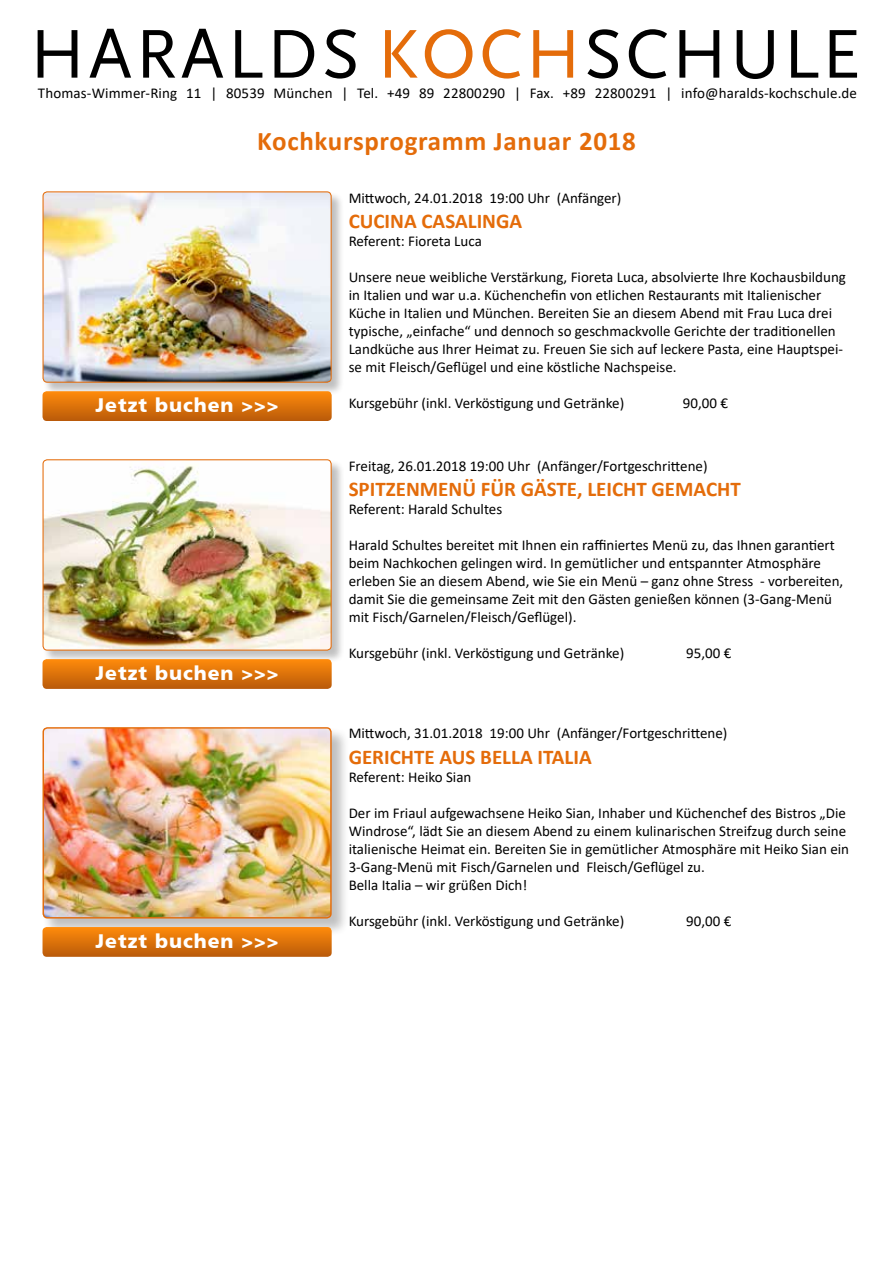
<style>
.page{position:relative;width:893px;height:1263px;background:#fff}
.page>*{position:absolute;margin:0;border:0;box-sizing:border-box;transform-origin:0 0}
.t1{font:72px "Scala Sans";letter-spacing:.04em;color:#000}
.t2{font:700 27px "Calibri";letter-spacing:.025em;color:#e46c0a}
.t3{font:700 21px "Calibri";color:#e46c0a}
.t4{font:900 19.5px "Frutiger";letter-spacing:.05em;color:#fff}
.t5{font:15px/18px "Calibri";color:#000}
.s1{color:#e46c0a}
</style>
<div class="page">
<div style="left:43px;top:191px;width:301px;height:204px;background:#000;opacity:.25"></div>
<img style="left:43px;top:192px;width:287px;height:190px">
<div style="left:43px;top:191px;width:289px;height:192px;border:1px solid #e46c0a;border-radius:4px"></div>
<div style="left:43px;top:459px;width:301px;height:204px;background:#000;opacity:.25"></div>
<img style="left:43px;top:460px;width:287px;height:190px">
<div style="left:43px;top:459px;width:289px;height:192px;border:1px solid #e46c0a;border-radius:4px"></div>
<svg style="left:43px;top:391px;width:289px;height:30px;background:#dc730c"></svg>
<svg style="left:43px;top:659px;width:289px;height:30px;background:#dc730c"></svg>
<div style="left:42px;top:727px;width:307px;height:209px;background:#000;opacity:.25"></div>
<img style="left:43px;top:728px;width:288px;height:190px">
<div style="left:43px;top:727px;width:289px;height:191px;border:1px solid #e46c0a;border-radius:4px"></div>
<svg style="left:43px;top:927px;width:289px;height:30px;background:#dc730c"></svg>
<h1 class="t1" style="left:30px;top:15px;width:832px">HARALDS <span class="s1">KOCH</span>SCHULE</h1>
<p class="t5" style="left:38px;top:84px;width:821px">Thomas-Wimmer-Ring 11 | 80539 München | Tel. +49 89 22800290 | Fax. +89 22800291 | info@haralds-kochschule.de</p>
<h2 class="t2" style="left:257px;top:122px;width:380px">Kochkursprogramm Januar 2018</h2>
<p class="t5" style="left:349px;top:188px;width:274px">Mittwoch, 24.01.2018 19:00 Uhr (Anfänger)</p>
<h3 class="t3" style="left:349px;top:206px;width:175px">CUCINA CASALINGA</h3>
<p class="t5" style="left:349px;top:231px;width:135px">Referent: Fioreta Luca</p>
<p class="t5" style="left:349px;top:267px;width:499px">Unsere neue weibliche Verstärkung, Fioreta Luca, absolvierte Ihre Kochausbildung in Italien und war u.a. Küchenchefin von etlichen Restaurants mit Italienischer Küche in Italien und München. Bereiten Sie an diesem Abend mit Frau Luca drei typische, „einfache“ und dennoch so geschmackvolle Gerichte der traditionellen Landküche aus Ihrer Heimat zu. Freuen Sie sich auf leckere Pasta, eine Hauptspei&shy;se mit Fleisch/Geflügel und eine köstliche Nachspeise.</p>
<p class="t5" style="left:349px;top:393px;width:277px">Kursgebühr (inkl. Verköstigung und Getränke)</p>
<p class="t5" style="left:683px;top:393px;width:47px">90,00 €</p>
<h3 class="t4" style="left:96px;top:393px;width:185px">Jetzt buchen &gt;&gt;&gt;</h3>
<h3 class="t4" style="left:96px;top:661px;width:185px">Jetzt buchen &gt;&gt;&gt;</h3>
<h3 class="t4" style="left:96px;top:929px;width:185px">Jetzt buchen &gt;&gt;&gt;</h3>
<p class="t5" style="left:349px;top:456px;width:360px">Freitag, 26.01.2018 19:00 Uhr (Anfänger/Fortgeschrittene)</p>
<h3 class="t3" style="left:349px;top:474px;width:394px">SPITZENMENÜ FÜR GÄSTE, LEICHT GEMACHT</h3>
<p class="t5" style="left:349px;top:499px;width:155px">Referent: Harald Schultes</p>
<p class="t5" style="left:349px;top:535px;width:496px">Harald Schultes bereitet mit Ihnen ein raffiniertes Menü zu, das Ihnen garantiert beim Nachkochen gelingen wird. In gemütlicher und entspannter Atmosphäre erleben Sie an diesem Abend, wie Sie ein Menü – ganz ohne Stress - vorbereiten, damit Sie die gemeinsame Zeit mit den Gästen genießen können (3-Gang-Menü mit Fisch/Garnelen/Fleisch/Geflügel).</p>
<p class="t5" style="left:349px;top:643px;width:277px">Kursgebühr (inkl. Verköstigung und Getränke)</p>
<p class="t5" style="left:686px;top:643px;width:47px">95,00 €</p>
<p class="t5" style="left:349px;top:724px;width:380px">Mittwoch, 31.01.2018 19:00 Uhr (Anfänger/Fortgeschrittene)</p>
<h3 class="t3" style="left:349px;top:742px;width:245px">GERICHTE AUS BELLA ITALIA</h3>
<p class="t5" style="left:349px;top:767px;width:124px">Referent: Heiko Sian</p>
<p class="t5" style="left:349px;top:803px;width:502px">Der im Friaul aufgewachsene Heiko Sian, Inhaber und Küchenchef des Bistros „Die Windrose“, lädt Sie an diesem Abend zu einem kulinarischen Streifzug durch seine italienische Heimat ein. Bereiten Sie in gemütlicher Atmosphäre mit Heiko Sian ein 3-Gang-Menü mit Fisch/Garnelen und Fleisch/Geflügel zu.<br>Bella Italia – wir grüßen Dich!</p>
<p class="t5" style="left:349px;top:911px;width:277px">Kursgebühr (inkl. Verköstigung und Getränke)</p>
<p class="t5" style="left:686px;top:911px;width:47px">90,00 €</p>
</div>
